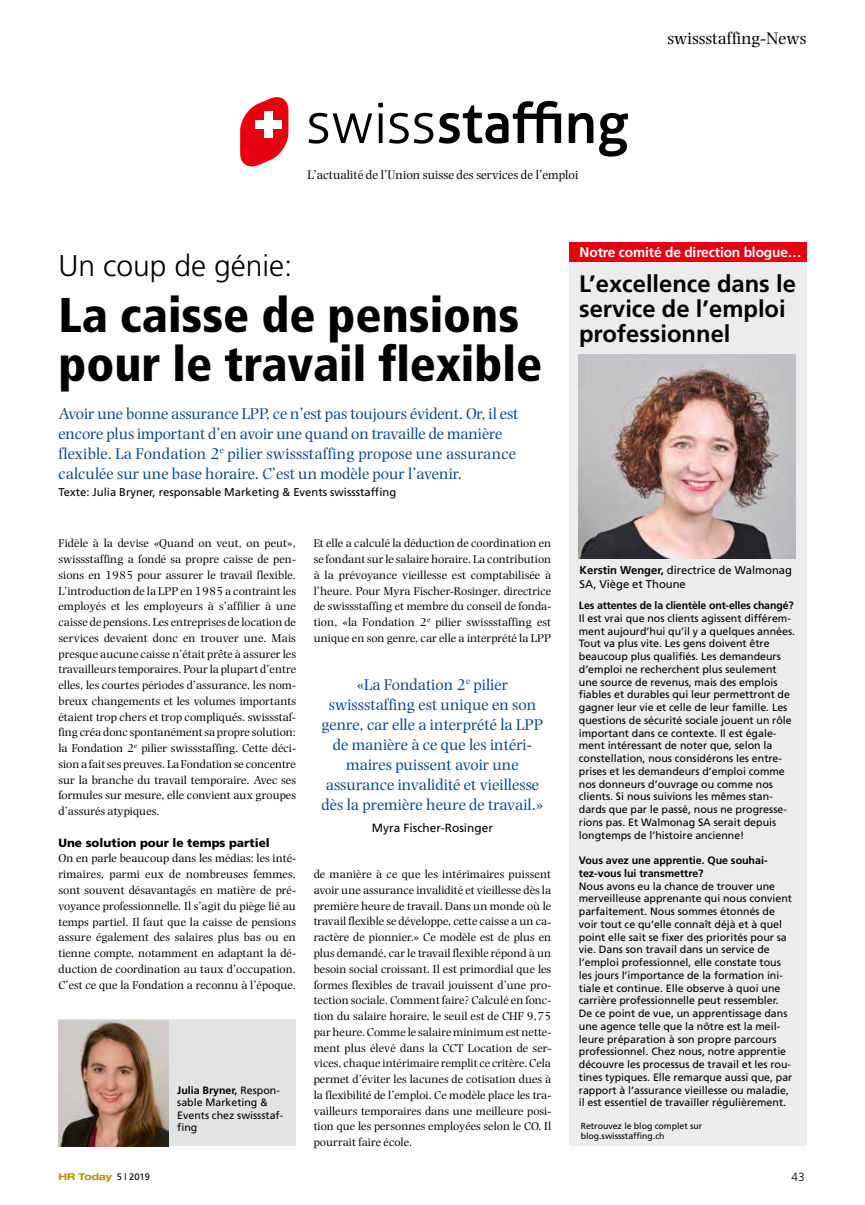
<style>
.page{position:relative;width:865px;height:1205px;background:#fff}
.page>*{position:absolute;margin:0;border:0;box-sizing:border-box;transform-origin:0 0}
.t1{font:900 condensed 48.75px/48.8px "Frutiger";color:#000}
.t2{font:300 30px "Frutiger";color:#000}
.t3{font:700 23.75px/25px "Frutiger";color:#000}
.t4{font:17.5px "Photina";color:#000}
.t5{font:16.25px/20px "Photina";color:#094984}
.t6{font:700 13.75px "Frutiger";letter-spacing:-.01em;color:#fff}
.t7{font:12.88px "Photina";color:#000}
.t8{font:11.88px/15.8px "Photina";color:#000;text-align:justify}
.t9{font:900 11.88px "Frutiger";color:#000}
.t10{font:11.88px "Frutiger";color:#000}
.t11{font:300 11.88px "Frutiger";color:#000}
.t12{font:11.25px/13.8px "Frutiger";color:#000}
.t13{font:10.62px/12.8px "Frutiger";color:#000}
.t14{font:700 10.62px/12.8px "Frutiger";color:#000}
.t15{font:700 expanded 9.38px "Helvetica Neue LT";color:#af9300}
.t16{font:8.75px/10px "Frutiger";color:#000}
.s1{font-weight:700}
.s2{font-family:"Frutiger";font-weight:400;font-stretch:normal;color:#000}
</style>
<div class="page">
<div style="left:569px;top:262px;width:237px;height:884px;background:#ececec"></div>
<div style="left:569px;top:242px;width:237px;height:20px;background:#e7000e"></div>
<img style="left:579px;top:354px;width:216px;height:205px">
<div style="left:58px;top:1020px;width:238px;height:126px;background:#e2e3e3"></div>
<img style="left:58px;top:1020px;width:110px;height:126px">
<svg style="left:308px;top:113px;width:64px;height:31px"></svg>
<svg style="left:379px;top:113px;width:3px;height:30px"></svg>
<svg style="left:389px;top:113px;width:44px;height:31px"></svg>
<svg style="left:240px;top:97px;width:48px;height:70px"></svg>
<div style="left:255px;top:121px;width:27px;height:8px;background:#fff"></div>
<div style="left:265px;top:111px;width:8px;height:27px;background:#fff"></div>
<svg style="left:378px;top:103px;width:5px;height:4px"></svg>
<svg style="left:439px;top:101px;width:122px;height:43px"></svg>
<svg style="left:568px;top:113px;width:25px;height:30px"></svg>
<svg style="left:599px;top:113px;width:29px;height:44px"></svg>
<p class="t7" style="left:307px;top:167px;width:272px">L’actualité de l’Union suisse des services de l’emploi</p>
<h3 class="t4" style="left:667px;top:28px;width:141px">swissstaffing-News</h3>
<h2 class="t2" style="left:58px;top:249px;width:235px">Un coup de génie:</h2>
<h1 class="t1" style="left:58px;top:291px;width:485px">La caisse de pensions pour le travail flexible</h1>
<p class="t5" style="left:58px;top:403px;width:461px">Avoir une bonne assurance LPP, ce n’est pas toujours évident. Or, il est encore plus important d’en avoir une quand on travaille de manière flexible. La Fondation 2<sup>e</sup> pilier swissstaffing propose une assurance calculée sur une base horaire. C’est un modèle pour l’avenir.</p>
<p class="t12" style="left:58px;top:485px;width:339px">Texte: Julia Bryner, responsable Marketing &amp; Events swissstaffing</p>
<p class="t8" style="left:58px;top:536px;width:239px">Fidèle à la devise «Quand on veut, on peut», swissstaffing a fondé sa propre caisse de pen&shy;sions en 1985 pour assurer le travail flexible.<br>L’introduction de la LPP en 1985 a contraint les employés et les employeurs à s’affilier à une caisse de pensions. Les entreprises de location de services devaient donc en trouver une. Mais presque aucune caisse n’était prête à assurer les travailleurs temporaires. Pour la plupart d’entre elles, les courtes périodes d’assurance, les nom&shy;breux changements et les volumes importants étaient trop chers et trop compliqués. swissstaf&shy;fing créa donc spontanément sa propre solution: la Fondation 2<sup>e</sup> pilier swissstaffing. Cette déci&shy;sion a fait ses preuves. La Fondation se concentre sur la branche du travail temporaire. Avec ses formules sur mesure, elle convient aux groupes d’assurés atypiques.</p>
<p class="t9" style="left:58px;top:835px;width:213px">Une solution pour le temps partiel</p>
<p class="t8" style="left:58px;top:851px;width:239px">On en parle beaucoup dans les médias: les inté&shy;rimaires, parmi eux de nombreuses femmes, sont souvent désavantagés en matière de pré&shy;voyance professionnelle. Il s’agit du piège lié au temps partiel. Il faut que la caisse de pensions assure également des salaires plus bas ou en tienne compte, notamment en adaptant la dé&shy;duction de coordination au taux d’occupation.<br>C’est ce que la Fondation a reconnu à l’époque.</p>
<p class="t13" style="left:177px;top:1083px;width:107px"><span class="s1">Julia Bryner,</span> Respon&shy;sable Marketing &amp;<br>Events chez swissstaf&shy;fing</p>
<p class="t8" style="left:314px;top:536px;width:239px">Et elle a calculé la déduction de coordination en se fondant sur le salaire horaire. La contribution à la prévoyance vieillesse est comptabilisée à l’heure. Pour Myra Fischer-Rosinger, directrice de swissstaffing et membre du conseil de fonda&shy;tion, «la Fondation 2<sup>e</sup> pilier swissstaffing est unique en son genre, car elle a interprété la LPP</p>
<h3 class="t5" style="left:321px;top:674px;width:223px;text-align:center">«La Fondation 2<sup>e</sup> pilier swissstaffing est unique en son genre, car elle a interprété la LPP de manière à ce que les intéri&shy;maires puissent avoir une assurance invalidité et vieillesse dès la première heure de travail.»</h3>
<p class="t10" style="left:372px;top:821px;width:123px">Myra Fischer-Rosinger</p>
<p class="t8" style="left:314px;top:866px;width:239px">de manière à ce que les intérimaires puissent avoir une assurance invalidité et vieillesse dès la première heure de travail. Dans un monde où le travail flexible se développe, cette caisse a un ca&shy;ractère de pionnier.» Ce modèle est de plus en plus demandé, car le travail flexible répond à un besoin social croissant. Il est primordial que les formes flexibles de travail jouissent d’une pro&shy;tection sociale. Comment faire? Calculé en fonc&shy;tion du salaire horaire, le seuil est de CHF 9,75 par heure. Comme le salaire minimum est nette&shy;ment plus élevé dans la CCT Location de ser&shy;vices, chaque intérimaire remplit ce critère. Cela permet d’éviter les lacunes de cotisation dues à la flexibilité de l’emploi. Ce modèle place les tra&shy;vailleurs temporaires dans une meilleure posi&shy;tion que les personnes employées selon le CO. Il pourrait faire école.</p>
<p class="t6" style="left:579px;top:244px;width:224px">Notre comité de direction blogue…</p>
<h3 class="t3" style="left:579px;top:271px;width:218px">L’excellence dans le service de l’emploi professionnel</h3>
<p class="t12" style="left:579px;top:563px;width:214px"><span class="s1">Kerstin Wenger,</span> directrice de Walmonag<br>SA, Viège et Thoune</p>
<p class="t14" style="left:579px;top:599px;width:216px">Les attentes de la clientèle ont-elles changé?</p>
<p class="t13" style="left:579px;top:611px;width:218px">Il est vrai que nos clients agissent différem&shy;ment aujourd’hui qu’il y a quelques années.<br>Tout va plus vite. Les gens doivent être beaucoup plus qualifiés. Les demandeurs d’emploi ne recherchent plus seulement une source de revenus, mais des emplois fiables et durables qui leur permettront de gagner leur vie et celle de leur famille. Les questions de sécurité sociale jouent un rôle important dans ce contexte. Il est égale&shy;ment intéressant de noter que, selon la constellation, nous considérons les entre&shy;prises et les demandeurs d’emploi comme nos donneurs d’ouvrage ou comme nos clients. Si nous suivions les mêmes stan&shy;dards que par le passé, nous ne progresse&shy;rions pas. Et Walmonag SA serait depuis longtemps de l’histoire ancienne!</p>
<p class="t14" style="left:579px;top:854px;width:190px">Vous avez une apprentie. Que souhai&shy;tez-vous lui transmettre?</p>
<p class="t13" style="left:579px;top:879px;width:215px">Nous avons eu la chance de trouver une merveilleuse apprenante qui nous convient parfaitement. Nous sommes étonnés de voir tout ce qu’elle connaît déjà et à quel point elle sait se fixer des priorités pour sa vie. Dans son travail dans un service de l’emploi professionnel, elle constate tous les jours l’importance de la formation ini&shy;tiale et continue. Elle observe à quoi une carrière professionnelle peut ressembler.<br>De ce point de vue, un apprentissage dans une agence telle que la nôtre est la meil&shy;leure préparation à son propre parcours professionnel. Chez nous, notre apprentie découvre les processus de travail et les rou&shy;tines typiques. Elle remarque aussi que, par rapport à l’assurance vieillesse ou maladie, il est essentiel de travailler régulièrement.</p>
<p class="t16" style="left:580px;top:1120px;width:123px">Retrouvez le blog complet sur blog.swissstaffing.ch</p>
<p class="t15" style="left:58px;top:1171px;width:93px">HR Today <span class="s2">5 | 2019</span></p>
<p class="t11" style="left:791px;top:1169px;width:15px">43</p>
</div>
